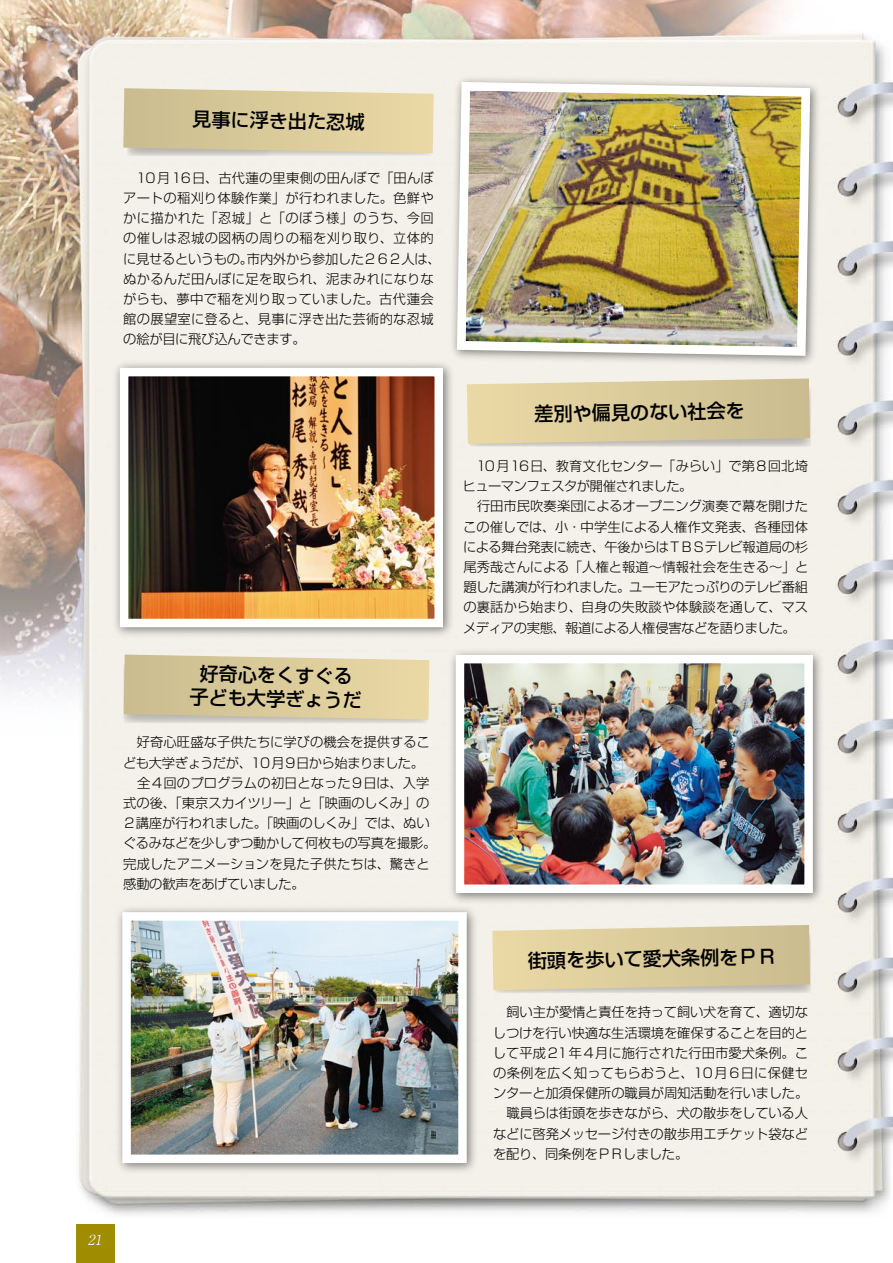
<style>
.page{position:relative;width:893px;height:1263px;background:#fff}
.page>*{position:absolute;margin:0;border:0;box-sizing:border-box;transform-origin:0 0}
.t1{font:500 19.2px/23.4px "Shin Go Pro";color:#000;text-align:center}
.t2{font:italic 300 13.8px "Ryumin Pro";color:#fff}
.t3{font:300 13.35px/20.2px "Shin Go Pro";letter-spacing:-.005em;color:#000}
.t4{font:300 13.35px/20.2px "Shin Go Pro";letter-spacing:.02em;color:#000}
.t5{font:300 13.35px "Shin Go Pro";letter-spacing:.025em;color:#000}
</style>
<div class="page">
<img style="left:0;top:0;width:893px;height:1263px">
<div style="left:77px;top:1225px;width:38px;height:38px;background:#9f8c00"></div>
<div style="left:449px;top:74px;width:374px;height:294px;background:#000;opacity:.5"></div>
<img style="left:453px;top:78px;width:361px;height:282px">
<div style="left:112px;top:360px;width:343px;height:281px;background:#000;opacity:.5"></div>
<img style="left:116px;top:364px;width:331px;height:267px">
<div style="left:114px;top:904px;width:365px;height:272px;background:#000;opacity:.5"></div>
<img style="left:118px;top:908px;width:353px;height:259px">
<div style="left:127px;top:97px;width:305px;height:59px;background:#d8d5cf"></div>
<svg style="left:123px;top:88px;width:311px;height:65px;background:#dacca0"></svg>
<svg style="left:123px;top:654px;width:306px;height:69px;background:#dacca2"></svg>
<div style="left:448px;top:647px;width:378px;height:259px;background:#000;opacity:.5"></div>
<img style="left:451px;top:651px;width:366px;height:246px">
<div style="left:469px;top:387px;width:342px;height:60px;background:#d6d3cd"></div>
<svg style="left:467px;top:378px;width:343px;height:66px;background:#dacca0"></svg>
<div style="left:495px;top:933px;width:316px;height:60px;background:#d8d5cf"></div>
<svg style="left:492px;top:925px;width:318px;height:65px;background:#dacc9f"></svg>
<h1 class="t1" style="left:193px;top:105px;width:174px;rotate:1deg">見事に浮き出た忍城</h1>
<p class="t4" style="left:123px;top:166px;width:312px">　10月16日、古代蓮の里東側の田んぼで「田んぼ</p>
<p class="t5" style="left:123px;top:187px;width:312px">アートの稲刈り体験作業」が行われました。色鮮や</p>
<p class="t5" style="left:123px;top:207px;width:312px">かに描かれた「忍城」と「のぼう様」のうち、今回</p>
<p class="t5" style="left:123px;top:227px;width:312px">の催しは忍城の図柄の周りの稲を刈り取り、立体的</p>
<p class="t3" style="left:247px;top:247px;width:195px">市内外から参加した２６２人は、</p>
<p class="t4" style="left:123px;top:247px;width:312px">に見せるというもの。<br>ぬかるんだ田んぼに足を取られ、泥まみれになりながらも、夢中で稲を刈り取っていました。古代蓮会館の展望室に登ると、見事に浮き出た芸術的な忍城の絵が目に飛び込んできます。</p>
<h1 class="t1" style="left:190px;top:659px;width:174px;rotate:1deg">好奇心をくすぐる子ども大学ぎょうだ</h1>
<p class="t3" style="left:123px;top:730px;width:315px">　好奇心旺盛な子供たちに学びの機会を提供するこども大学ぎょうだが、10月９日から始まりました。　全４回のプログラムの初日となった９日は、入学式の後、「東京スカイツリー」と「映画のしくみ」の<br>２講座が行われました。「映画のしくみ」では、ぬいぐるみなどを少しずつ動かして何枚もの写真を撮影。完成したアニメーションを見た子供たちは、驚きと感動の歓声をあげていました。</p>
<h1 class="t1" style="left:534px;top:400px;width:212px;rotate:-1deg">差別や偏見のない社会を</h1>
<p class="t3" style="left:463px;top:454px;width:347px">　10月16日、教育文化センター「みらい」で第８回北埼ヒューマンフェスタが開催されました。<br>　行田市民吹奏楽団によるオープニング演奏で幕を開けたこの催しでは、小・中学生による人権作文発表、各種団体による舞台発表に続き、午後からはＴＢＳテレビ報道局の杉尾秀哉さんによる「人権と報道～情報社会を生きる～」と題した講演が行われました。ユーモアたっぷりのテレビ番組の裏話から始まり、自身の失敗談や体験談を通して、マスメディアの実態、報道による人権侵害などを語りました。</p>
<h1 class="t1" style="left:528px;top:947px;width:250px;rotate:-1deg">街頭を歩いて愛犬条例をＰＲ</h1>
<p class="t3" style="left:493px;top:1000px;width:317px;text-align:justify">　飼い主が愛情と責任を持って飼い犬を育て、適切なしつけを行い快適な生活環境を確保することを目的として平成21年４月に施行された行田市愛犬条例。この条例を広く知ってもらおうと、10月６日に保健センターと加須保健所の職員が周知活動を行いました。　職員らは街頭を歩きながら、犬の散歩をしている人などに啓発メッセージ付きの散歩用エチケット袋などを配り、同条例をＰＲしました。</p>
<p class="t2" style="left:88px;top:1229px;width:19px">21</p>
</div>
